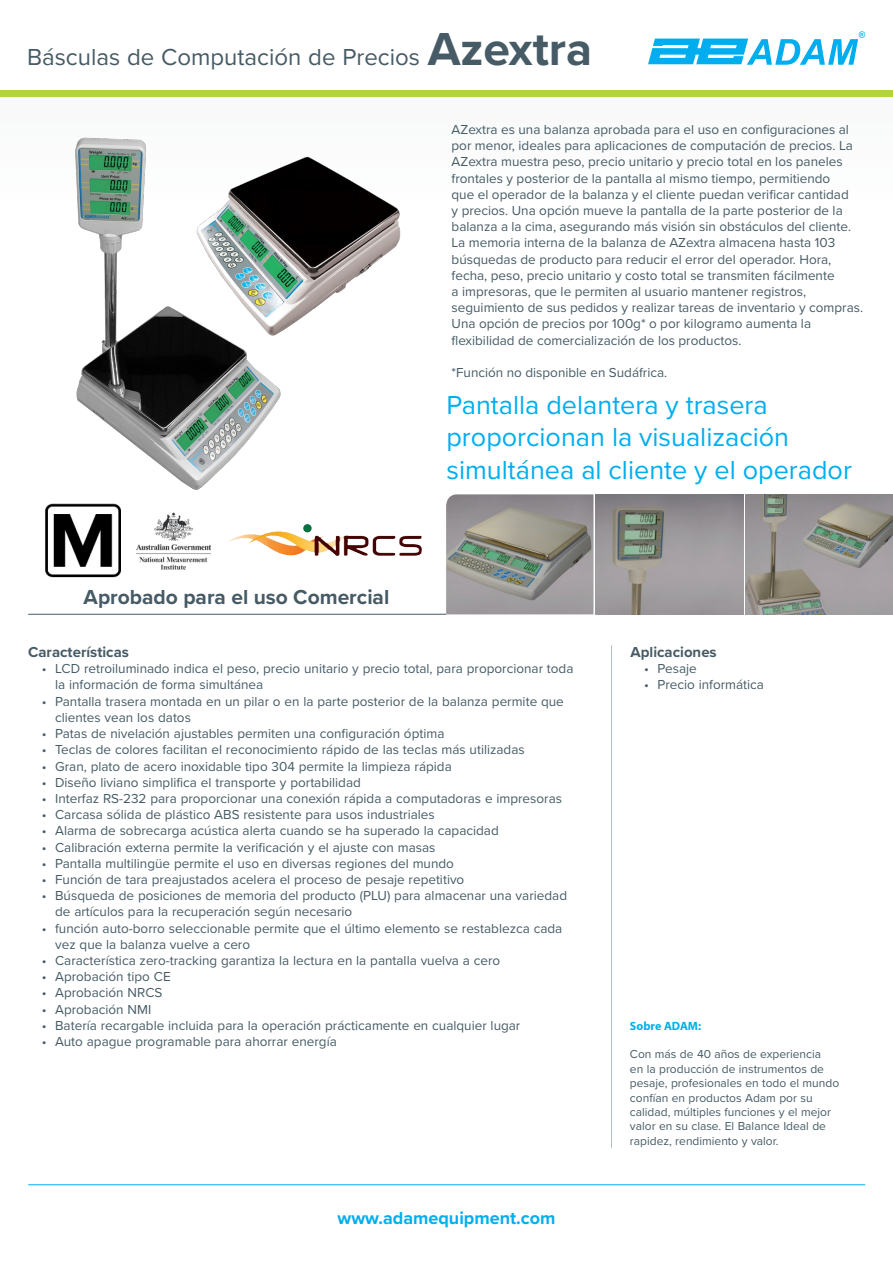
<style>
.page{position:relative;width:893px;height:1263px;background:#fff}
.page>*{position:absolute;margin:0;border:0;box-sizing:border-box;transform-origin:0 0}
.t1{font:27px/32.4px "Proxima Nova";color:#00aeef}
.t2{font:24px "Proxima Nova";color:#465b65}
.t3{font:700 21px "Proxima Nova";color:#465b65}
.t4{font:700 18px "Proxima Nova";color:#00aeef}
.t5{font:700 15px "Proxima Nova";color:#465b65}
.t6{font:13.5px/16.2px "Proxima Nova";color:#465b65}
.t7{font:12px/14.4px "Proxima Nova";color:#465b65}
.t8{font:700 12px "Myriad Pro";color:#00aeef}
.s1{font-weight:700;font-size:48px}
</style>
<div class="page">
<div style="left:0;top:96px;width:893px;height:115px;background:#fafbfb"></div>
<div style="left:0;top:90px;width:893px;height:6px;background:#b2d33e"></div>
<hr style="left:28px;top:1184px;width:837px;height:1px;background:#00aeef">
<hr style="left:28px;top:614px;width:418px;height:1px;background:#465b65">
<hr style="left:611px;top:645px;width:1px;height:503px;background:#b1bfc7">
<svg style="left:648px;top:31px;width:217px;height:34px"></svg>
<img style="left:745px;top:494px;width:148px;height:120px">
<img style="left:596px;top:494px;width:147px;height:120px">
<img style="left:446px;top:494px;width:147px;height:120px">
<img style="left:75px;top:137px;width:326px;height:353px">
<img style="left:46px;top:504px;width:74px;height:74px">
<img style="left:137px;top:512px;width:74px;height:58px">
<img style="left:228px;top:524px;width:84px;height:31px">
<h2 class="t2" style="left:27px;top:39px;width:567px">Básculas de Computación de Precios <span class="s1">Azextra</span></h2>
<h3 class="t3" style="left:84px;top:582px;width:307px">Aprobado para el uso Comercial</h3>
<p class="t6" style="left:452px;top:121px;width:413px">AZextra es una balanza aprobada para el uso en configuraciones al por menor, ideales para aplicaciones de computación de precios. La AZextra muestra peso, precio unitario y precio total en los paneles frontales y posterior de la pantalla al mismo tiempo, permitiendo<br>que el operador de la balanza y el cliente puedan verificar cantidad<br>y precios. Una opción mueve la pantalla de la parte posterior de la balanza a la cima, asegurando más visión sin obstáculos del cliente.<br>La memoria interna de la balanza de AZextra almacena hasta 103 búsquedas de producto para reducir el error del operador. Hora, fecha, peso, precio unitario y costo total se transmiten fácilmente<br>a impresoras, que le permiten al usuario mantener registros, seguimiento de sus pedidos y realizar tareas de inventario y compras.<br>Una opción de precios por 100g* o por kilogramo aumenta la flexibilidad de comercialización de los productos.</p>
<p class="t6" style="left:452px;top:364px;width:217px">*Función no disponible en Sudáfrica.</p>
<h1 class="t1" style="left:446px;top:387px;width:407px">Pantalla delantera y trasera proporcionan la visualización simultánea al cliente y el operador</h1>
<p class="t5" style="left:28px;top:641px;width:102px">Características</p>
<p class="t6" style="left:55px;top:660px;width:520px;text-indent:-14px">• LCD retroiluminado indica el peso, precio unitario y precio total, para proporcionar toda la información de forma simultánea</p>
<p class="t6" style="left:55px;top:692px;width:510px;text-indent:-14px">• Pantalla trasera montada en un pilar o en la parte posterior de la balanza permite que clientes vean los datos</p>
<p class="t6" style="left:42px;top:725px;width:404px">• Patas de nivelación ajustables permiten una configuración óptima</p>
<p class="t6" style="left:42px;top:741px;width:485px">• Teclas de colores facilitan el reconocimiento rápido de las teclas más utilizadas</p>
<p class="t6" style="left:42px;top:757px;width:412px">• Gran, plato de acero inoxidable tipo 304 permite la limpieza rápida</p>
<p class="t6" style="left:42px;top:773px;width:321px">• Diseño liviano simplifica el transporte y portabilidad</p>
<p class="t6" style="left:42px;top:790px;width:522px">• Interfaz RS-232 para proporcionar una conexión rápida a computadoras e impresoras</p>
<p class="t6" style="left:42px;top:806px;width:395px">• Carcasa sólida de plástico ABS resistente para usos industriales</p>
<p class="t6" style="left:42px;top:822px;width:459px">• Alarma de sobrecarga acústica alerta cuando se ha superado la capacidad</p>
<p class="t6" style="left:42px;top:838px;width:395px">• Calibración externa permite la verificación y el ajuste con masas</p>
<p class="t6" style="left:42px;top:854px;width:414px">• Pantalla multilingüe permite el uso en diversas regiones del mundo</p>
<p class="t6" style="left:42px;top:871px;width:424px">• Función de tara preajustados acelera el proceso de pesaje repetitivo</p>
<p class="t6" style="left:55px;top:887px;width:513px;text-indent:-14px">• Búsqueda de posiciones de memoria del producto (PLU) para almacenar una variedad de artículos para la recuperación según necesario</p>
<p class="t6" style="left:55px;top:919px;width:509px;text-indent:-14px">• función auto-borro seleccionable permite que el último elemento se restablezca cada vez que la balanza vuelve a cero</p>
<p class="t6" style="left:42px;top:952px;width:460px">• Característica zero-tracking garantiza la lectura en la pantalla vuelva a cero</p>
<p class="t6" style="left:42px;top:968px;width:131px">• Aprobación tipo CE</p>
<p class="t6" style="left:42px;top:984px;width:122px">• Aprobación NRCS</p>
<p class="t6" style="left:42px;top:1000px;width:111px">• Aprobación NMI</p>
<p class="t6" style="left:42px;top:1016px;width:480px">• Batería recargable incluida para la operación prácticamente en cualquier lugar</p>
<p class="t6" style="left:42px;top:1033px;width:297px">• Auto apague programable para ahorrar energía</p>
<h3 class="t4" style="left:338px;top:1204px;width:219px">www.adamequipment.com</h3>
<p class="t5" style="left:630px;top:641px;width:88px">Aplicaciones</p>
<p class="t6" style="left:644px;top:660px;width:54px">• Pesaje</p>
<p class="t6" style="left:644px;top:676px;width:122px">• Precio informática</p>
<p class="t8" style="left:630px;top:1018px;width:73px">Sobre ADAM:</p>
<p class="t7" style="left:630px;top:1047px;width:211px">Con más de 40 años de experiencia<br>en la producción de instrumentos de pesaje, profesionales en todo el mundo confían en productos Adam por su calidad, múltiples funciones y el mejor valor en su clase. El Balance Ideal de rapidez, rendimiento y valor.</p>
</div>
